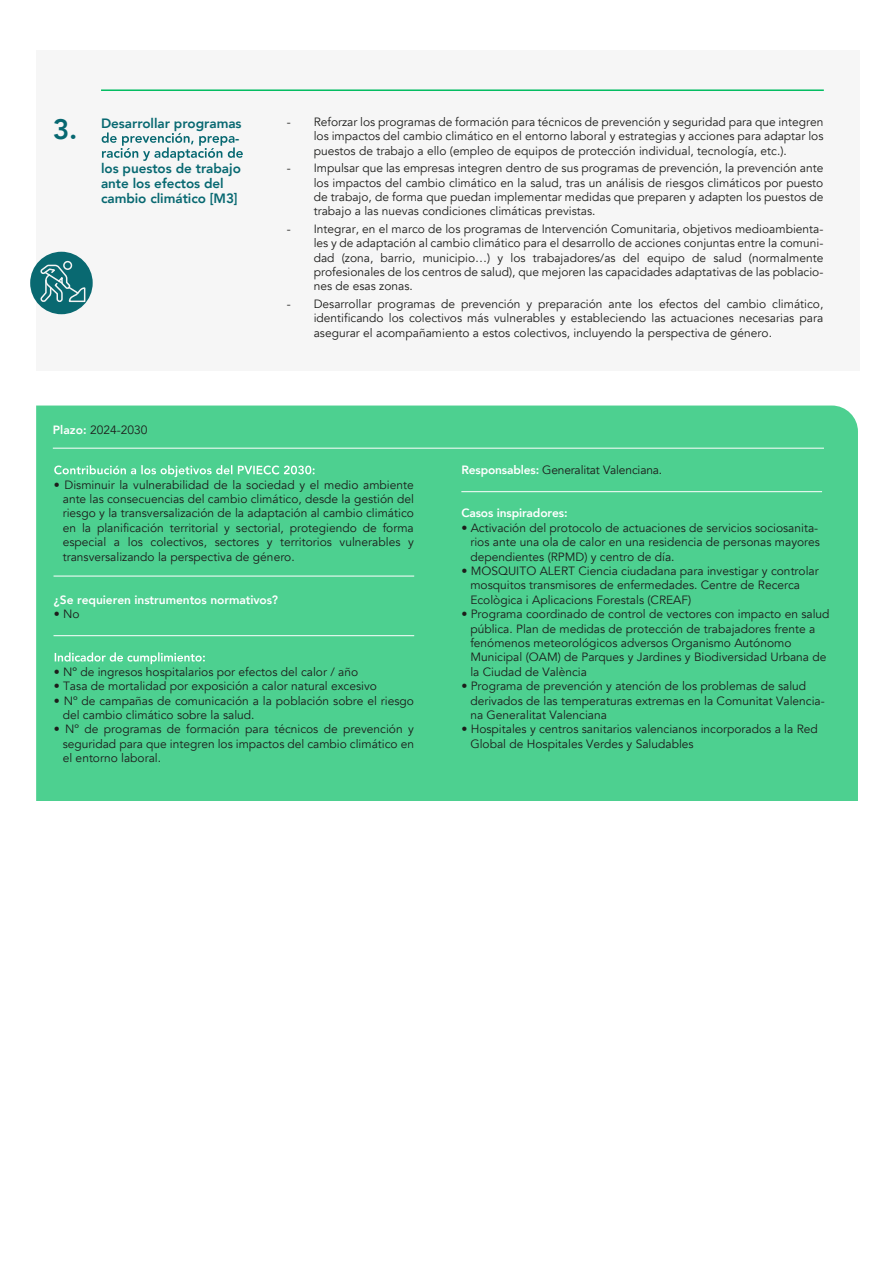
<style>
.page{position:relative;width:893px;height:1263px;background:#fff}
.page>*{position:absolute;margin:0;border:0;box-sizing:border-box;transform-origin:0 0}
.t1{font:800 13.5px/15px "Avenir";letter-spacing:-.005em;color:#076871;text-align:right}
.t2{font:12px/14.4px "Avenir";color:#1d1d1b;text-align:justify}
.t3{font:800 12px "Avenir";letter-spacing:-.005em;color:#fff}
.s1{font-size:28.05px}
.s2{font-weight:800;color:#fff}
</style>
<div class="page">
<div style="left:36px;top:405px;width:822px;height:396px;background:#4dd090"></div>
<div style="left:36px;top:50px;width:823px;height:321px;background:#f6f6f6"></div>
<svg style="left:102px;top:132px;width:141px;height:29px"></svg>
<hr style="left:101px;top:89px;width:723px;height:2px;background:#00bc60">
<svg style="left:54px;top:465px;width:261px;height:12px;background:#79dbab"></svg>
<svg style="left:55px;top:652px;width:150px;height:12px;background:#79dbab"></svg>
<hr style="left:53px;top:448px;width:771px;height:1px;background:#fff">
<hr style="left:54px;top:576px;width:360px;height:1px;background:#fff">
<hr style="left:54px;top:635px;width:360px;height:1px;background:#fff">
<hr style="left:461px;top:491px;width:361px;height:1px;background:#fff">
<div style="left:30px;top:252px;width:63px;height:62px;background:#096971;border-radius:50%"></div>
<svg style="left:39px;top:251px;width:47px;height:52px"></svg>
<p class="t1" style="left:53px;top:115px;width:190px"><span class="s1">3.</span> Desarrollar programas -</p>
<p class="t1" style="left:101px;top:160px;width:141px;text-align:left">los puestos de trabajo ante los efectos del cambio climático [M3]</p>
<p class="t2" style="left:53px;top:423px;width:96px"><span class="s2">Plazo:</span> 2024-2030</p>
<p class="t2" style="left:314px;top:115px;width:511px;text-indent:-27px">- Reforzar los programas de formación para técnicos de prevención y seguridad para que integren los impactos del cambio climático en el entorno laboral y estrategias y acciones para adaptar los puestos de trabajo a ello (empleo de equipos de protección individual, tecnología, etc.).</p>
<p class="t2" style="left:314px;top:161px;width:511px;text-indent:-27px">- Impulsar que las empresas integren dentro de sus programas de prevención, la prevención ante los impactos del cambio climático en la salud, tras un análisis de riesgos climáticos por puesto de trabajo, de forma que puedan implementar medidas que preparen y adapten los puestos de trabajo a las nuevas condiciones climáticas previstas.</p>
<p class="t2" style="left:314px;top:222px;width:511px;text-indent:-27px">- Integrar, en el marco de los programas de Intervención Comunitaria, objetivos medioambienta&shy;les y de adaptación al cambio climático para el desarrollo de acciones conjuntas entre la comuni&shy;dad (zona, barrio, municipio…) y los trabajadores/as del equipo de salud (normalmente profesionales de los centros de salud), que mejoren las capacidades adaptativas de las poblacio&shy;nes de esas zonas.</p>
<p class="t2" style="left:314px;top:297px;width:511px;text-indent:-27px">- Desarrollar programas de prevención y preparación ante los efectos del cambio climático, identificando los colectivos más vulnerables y estableciendo las actuaciones necesarias para asegurar el acompañamiento a estos colectivos, incluyendo la perspectiva de género.</p>
<p class="t2" style="left:63px;top:477px;width:353px;text-indent:-9px">• Disminuir la vulnerabilidad de la sociedad y el medio ambiente ante las consecuencias del cambio climático, desde la gestión del riesgo y la transversalización de la adaptación al cambio climático en la planificación territorial y sectorial, protegiendo de forma especial a los colectivos, sectores y territorios vulnerables y transversalizando la perspectiva de género.</p>
<p class="t3" style="left:54px;top:590px;width:226px">¿Se requieren instrumentos normativos?</p>
<p class="t2" style="left:54px;top:607px;width:27px">• No</p>
<p class="t2" style="left:54px;top:665px;width:306px">• Nº de ingresos hospitalarios por efectos del calor / año</p>
<p class="t2" style="left:54px;top:679px;width:325px">• Tasa de mortalidad por exposición a calor natural excesivo</p>
<p class="t2" style="left:63px;top:693px;width:353px;text-indent:-9px">• Nº de campañas de comunicación a la población sobre el riesgo del cambio climático sobre la salud.</p>
<p class="t2" style="left:63px;top:722px;width:353px;text-indent:-9px">• Nº de programas de formación para técnicos de prevención y seguridad para que integren los impactos del cambio climático en el entorno laboral.</p>
<p class="t2" style="left:461px;top:463px;width:202px"><span class="s2">Responsables:</span> Generalitat Valenciana.</p>
<p class="t3" style="left:461px;top:504px;width:108px">Casos inspiradores:</p>
<p class="t2" style="left:470px;top:521px;width:351px;text-align:left;text-indent:-9px">• Activación del protocolo de actuaciones de servicios sociosanita&shy;rios ante una ola de calor en una residencia de personas mayores dependientes (RPMD) y centro de día.</p>
<p class="t2" style="left:470px;top:564px;width:350px;text-align:left;text-indent:-9px">• MOSQUITO ALERT Ciencia ciudadana para investigar y controlar mosquitos transmisores de enfermedades. Centre de Recerca<br>Ecològica i Aplicacions Forestals (CREAF)</p>
<p class="t2" style="left:470px;top:607px;width:361px;text-align:left;text-indent:-9px">• Programa coordinado de control de vectores con impacto en salud pública. Plan de medidas de protección de trabajadores frente a fenómenos meteorológicos adversos Organismo Autónomo Municipal (OAM) de Parques y Jardines y Biodiversidad Urbana de la Ciudad de València</p>
<p class="t2" style="left:470px;top:679px;width:356px;text-align:left;text-indent:-9px">• Programa de prevención y atención de los problemas de salud derivados de las temperaturas extremas en la Comunitat Valencia&shy;na Generalitat Valenciana</p>
<p class="t2" style="left:470px;top:722px;width:349px;text-indent:-9px">• Hospitales y centros sanitarios valencianos incorporados a la Red<br>Global de Hospitales Verdes y Saludables</p>
</div>
